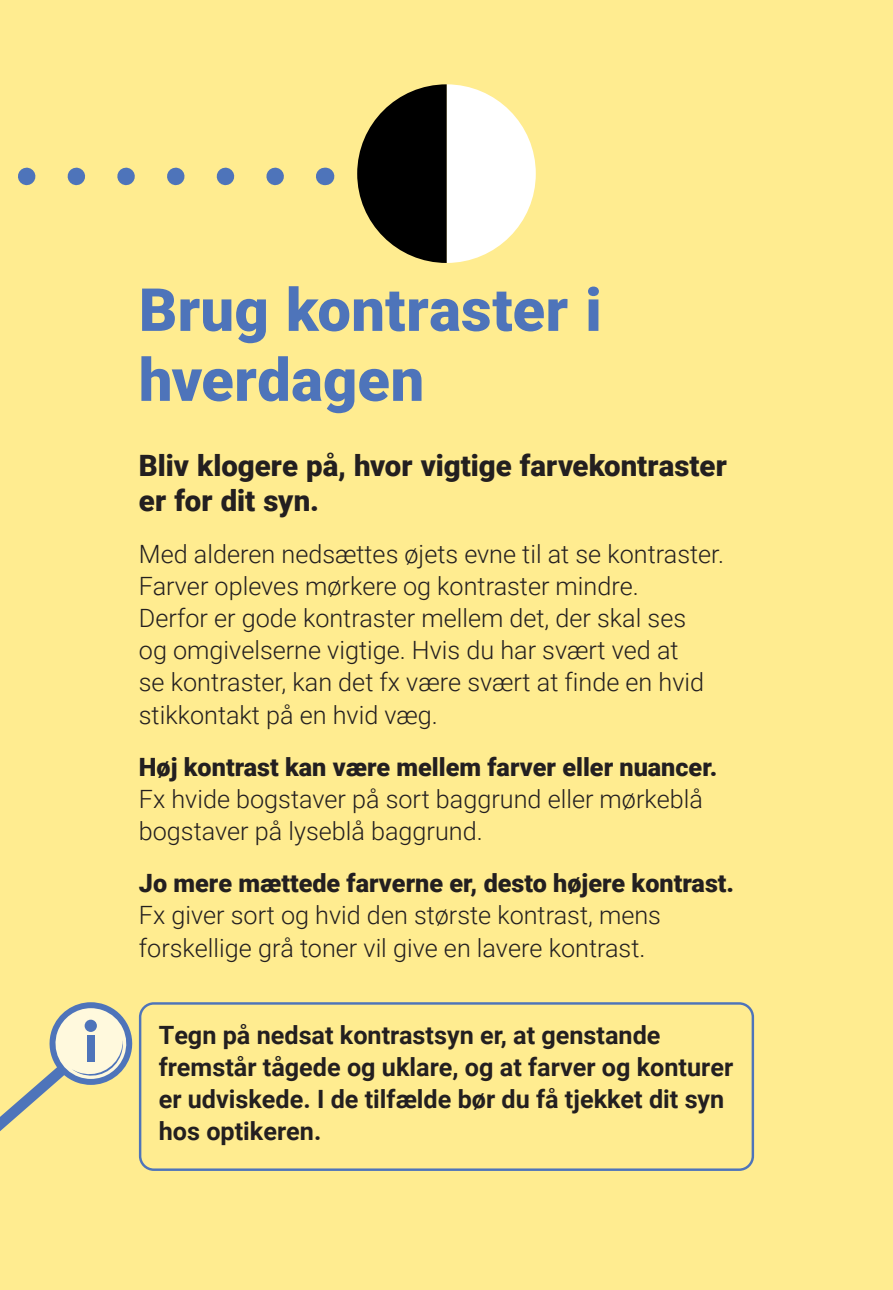
<style>
.page{position:relative;width:893px;height:1290px;background:#ffec90}
.page>*{position:absolute;margin:0;border:0;box-sizing:border-box;transform-origin:0 0}
.t1{font:900 59.5px/70px "Roboto";letter-spacing:.005em;color:#4e74ba}
.t2{font:900 29.4px/35px "Roboto";color:#231f20}
.t3{font:300 25.2px/32.2px "Roboto";color:#231f20}
.t4{font:700 25.2px/32.2px "Roboto";color:#231f20}
.t5{font:900 25.2px "Roboto";color:#231f20}
</style>
<div class="page">
<svg style="left:27px;top:168px;width:257px;height:17px"></svg>
<svg style="left:325px;top:168px;width:1px;height:17px"></svg>
<svg style="left:357px;top:84px;width:179px;height:179px"></svg>
<div style="left:139px;top:1002px;width:615px;height:169px;border:2px solid #4e74ba;border-radius:14px"></div>
<svg style="left:0;top:1002px;width:133px;height:129px"></svg>
<div style="left:87px;top:1034px;width:8px;height:27px;background:#4e74ba"></div>
<div style="left:85px;top:1019px;width:12px;height:13px;background:#4e74ba;border-radius:50%"></div>
<h1 class="t1" style="left:139px;top:272px;width:464px">Brug kontraster i hverdagen</h1>
<p class="t2" style="left:139px;top:446px;width:589px">Bliv klogere på, hvor vigtige farvekontraster er for dit syn.</p>
<p class="t3" style="left:139px;top:537px;width:587px">Med alderen nedsættes øjets evne til at se kontraster.<br>Farver opleves mørkere og kontraster mindre.<br>Derfor er gode kontraster mellem det, der skal ses<br>og omgivelserne vigtige. Hvis du har svært ved at<br>se kontraster, kan det fx være svært at finde en hvid stikkontakt på en hvid væg.</p>
<p class="t5" style="left:139px;top:749px;width:580px">Høj kontrast kan være mellem farver eller nuancer.</p>
<p class="t3" style="left:139px;top:782px;width:566px">Fx hvide bogstaver på sort baggrund eller mørkeblå bogstaver på lyseblå baggrund.</p>
<p class="t5" style="left:139px;top:865px;width:597px">Jo mere mættede farverne er, desto højere kontrast.</p>
<p class="t3" style="left:139px;top:898px;width:524px">Fx giver sort og hvid den største kontrast, mens forskellige grå toner vil give en lavere kontrast.</p>
<p class="t4" style="left:159px;top:1017px;width:576px">Tegn på nedsat kontrastsyn er, at genstande fremstår tågede og uklare, og at farver og konturer er udviskede. I de tilfælde bør du få tjekket dit syn hos optikeren.</p>
</div>
